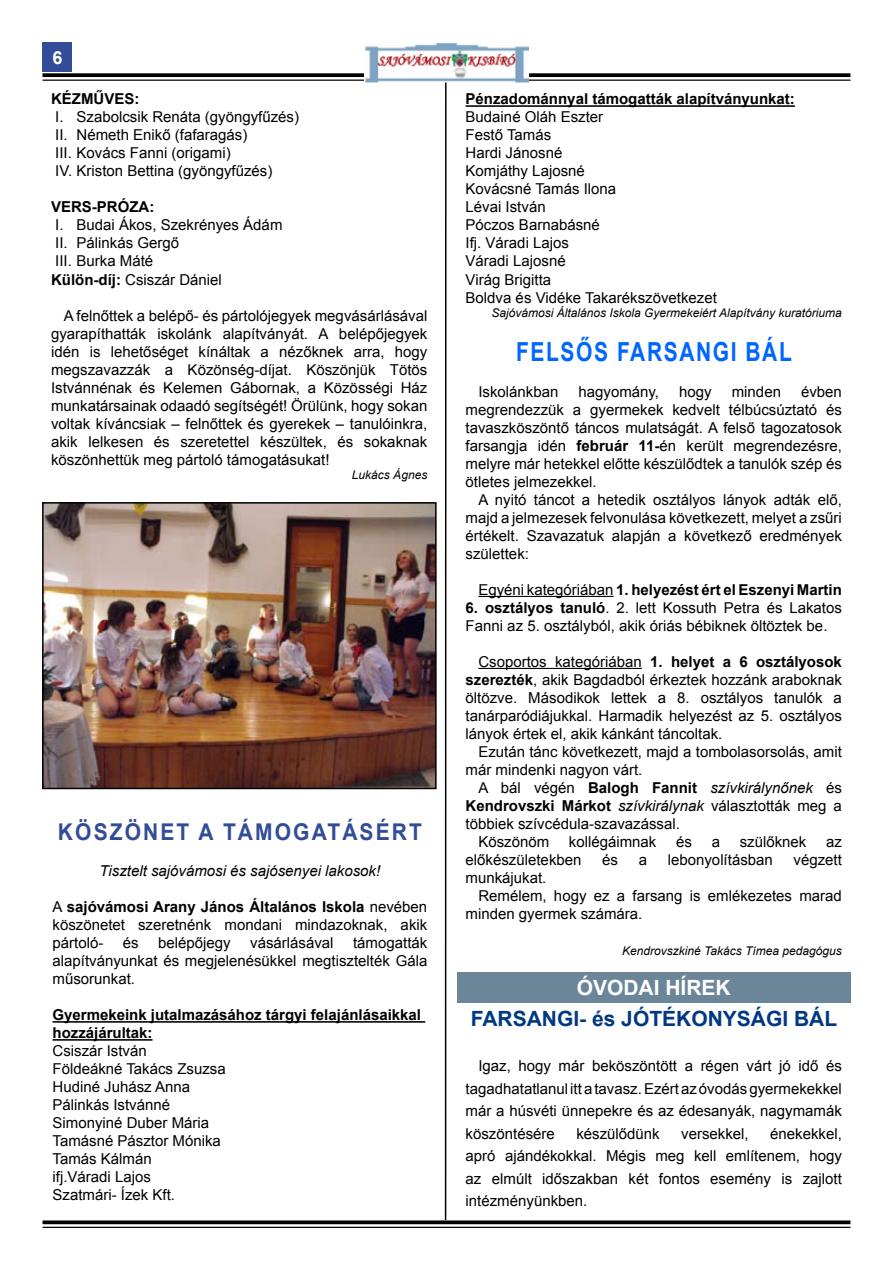
<style>
.page{position:relative;width:893px;height:1263px;background:#fff}
.page>*{position:absolute;margin:0;border:0;box-sizing:border-box;transform-origin:0 0}
.t1{font:700 26.25px "Arial";letter-spacing:.075em;color:#06f;scale:.8 1}
.t2{font:700 23.1px "Arial";letter-spacing:.1em;color:#334c97;scale:.91 1}
.t3{font:700 21px "Arial";color:#003882}
.t4{font:700 21px "Arial";color:#fff}
.t5{font:700 18px "Arial";color:#fff}
.t6{font:15px/18px "Arial";color:#000;text-align:justify}
.t7{font:700 15px/18px "Arial";color:#000}
.t8{font:italic 15px "Arial";color:#000}
.t9{font:italic 12px "Arial";color:#000}
.s1{font-weight:700}
.s2{font-weight:400}
.s3{font-style:normal}
.s4{font-weight:700;font-style:normal}
.s5{font-weight:400;font-style:italic}
</style>
<div class="page">
<div style="left:43px;top:43px;width:29px;height:29px;background:#334c97"></div>
<svg style="left:43px;top:73px;width:807px;height:4px;background:#131313"></svg>
<hr style="left:43px;top:80px;width:807px;height:1px;background:#000">
<img style="left:365px;top:43px;width:163px;height:40px">
<svg style="left:43px;top:1220px;width:807px;height:4px;background:#1d1d1d"></svg>
<hr style="left:43px;top:1227px;width:807px;height:1px;background:#000">
<div style="left:457px;top:972px;width:393px;height:30px;background:#6b8599"></div>
<hr style="left:445px;top:82px;width:2px;height:1138px;background:#000">
<hr style="left:478px;top:596px;width:136px;height:1px;background:#000">
<hr style="left:478px;top:668px;width:164px;height:1px;background:#000">
<img style="left:45px;top:505px;width:389px;height:281px">
<div style="left:42px;top:502px;width:395px;height:287px;border:2px solid #000"></div>
<hr style="left:53px;top:1021px;width:372px;height:2px;background:#000">
<hr style="left:53px;top:1039px;width:100px;height:2px;background:#000">
<hr style="left:466px;top:105px;width:329px;height:2px;background:#000">
<p class="t5" style="left:52px;top:46px;width:12px">6</p>
<p class="t7" style="left:51px;top:91px;width:90px">KÉZMŰVES:</p>
<p class="t6" style="left:55px;top:108px;width:245px;text-align:left">I. Szabolcsik Renáta (gyöngyfűzés)<br>II. Németh Enikő (fafaragás)<br>III. Kovács Fanni (origami)<br>IV. Kriston Bettina (gyöngyfűzés)</p>
<p class="t7" style="left:51px;top:199px;width:105px">VERS-PRÓZA:</p>
<p class="t6" style="left:51px;top:216px;width:233px;text-align:left">I. Budai Ákos, Szekrényes Ádám<br>II. Pálinkás Gergő<br>III. Burka Máté<br><span class="s1">Külön-díj:</span> Csiszár Dániel</p>
<p class="t6" style="left:51px;top:306px;width:378px;text-indent:13px">A felnőttek a belépő- és pártolójegyek megvásárlásával gyarapíthatták iskolánk alapítványát. A belépőjegyek idén is lehetőséget kínáltak a nézőknek arra, hogy megszavazzák a Közönség-díjat. Köszönjük Tötös Istvánnénak és Kelemen Gábornak, a Közösségi Ház munkatársainak odaadó segítségét! Örülünk, hogy sokan voltak kíváncsiak – felnőttek és gyerekek – tanulóinkra, akik lelkesen és szeretettel készültek, és sokaknak köszönhettük meg pártoló támogatásukat!</p>
<p class="t9" style="left:352px;top:467px;width:77px">Lukács Ágnes</p>
<h2 class="t2" style="left:58px;top:817px;width:401px">KÖSZÖNET A TÁMOGATÁSÉRT</h2>
<p class="t8" style="left:100px;top:861px;width:282px">Tisztelt sajóvámosi és sajósenyei lakosok!</p>
<p class="t6" style="left:53px;top:898px;width:376px">A <span class="s1">sajóvámosi Arany János Általános Iskola</span> nevében köszönetet szeretnénk mondani mindazoknak, akik pártoló-</p>
<p class="t6" style="left:53px;top:934px;width:376px;text-indent:301px">támogatták alapítványunkat és megjelenésükkel megtisztelték Gála műsorunkat.</p>
<p class="t7" style="left:53px;top:1006px;width:370px">Gyermekeink jutalmazásához tárgyi felajánlásaikkal hozzájárultak:</p>
<p class="t6" style="left:53px;top:1042px;width:175px;text-align:left">Csiszár István<br>Földeákné Takács Zsuzsa<br>Hudiné Juhász Anna<br>Pálinkás Istvánné<br>Simonyiné Duber Mária<br>Tamásné Pásztor Mónika<br>Tamás Kálmán<br>ifj.Váradi Lajos<br>Szatmári- Ízek Kft.</p>
<p class="t6" style="left:123px;top:934px;width:17px">és</p>
<p class="t6" style="left:158px;top:934px;width:74px">belépőjegy</p>
<p class="t6" style="left:250px;top:934px;width:85px">vásárlásával</p>
<p class="t7" style="left:466px;top:91px;width:331px">Pénzadománnyal támogatták alapítványunkat:</p>
<p class="t6" style="left:466px;top:108px;width:253px;text-align:left">Budainé Oláh Eszter<br>Festő Tamás<br>Hardi Jánosné<br>Komjáthy Lajosné<br>Kovácsné Tamás Ilona<br>Lévai István<br>Póczos Barnabásné<br>Ifj. Váradi Lajos<br>Váradi Lajosné<br>Virág Brigitta<br>Boldva és Vidéke Takarékszövetkezet</p>
<p class="t9" style="left:492px;top:305px;width:352px">Sajóvámosi Általános Iskola Gyermekeiért Alapítvány kuratóriuma</p>
<h1 class="t1" style="left:516px;top:334px;width:346px">FELSŐS FARSANGI BÁL</h1>
<p class="t6" style="left:478px;top:383px;width:82px">Iskolánkban</p>
<p class="t6" style="left:578px;top:383px;width:82px">hagyomány,</p>
<p class="t6" style="left:679px;top:383px;width:34px">hogy</p>
<p class="t6" style="left:732px;top:383px;width:51px">minden</p>
<p class="t6" style="left:466px;top:383px;width:378px;text-indent:335px">évben megrendezzük a gyermekek kedvelt télbúcsúztató és tavaszköszöntő táncos mulatságát. A felső tagozatosok farsangja idén <span class="s1">február 11-</span>én került megrendezésre, melyre már hetekkel előtte készülődtek a tanulók szép és ötletes jelmezekkel.</p>
<p class="t6" style="left:466px;top:491px;width:378px;text-indent:13px">A nyitó táncot a hetedik osztályos lányok adták elő, majd a jelmezesek felvonulása következett, melyet a zsűri értékelt. Szavazatuk alapján a következő eredmények születtek:</p>
<p class="t7" style="left:478px;top:581px;width:365px"><span class="s2">Egyéni kategóriában</span> 1. helyezést ért el Eszenyi Martin</p>
<p class="t6" style="left:466px;top:599px;width:378px"><span class="s1">6. osztályos tanuló</span>. 2. lett Kossuth Petra és Lakatos<br>Fanni az 5. osztályból, akik óriás bébiknek öltöztek be.</p>
<p class="t6" style="left:466px;top:653px;width:378px;text-indent:13px">Csoportos kategóriában <span class="s1">1. helyet a 6 osztályosok szerezték</span>, akik Bagdadból érkeztek hozzánk araboknak öltözve. Másodikok lettek a 8. osztályos tanulók a tanárparódiájukkal. Harmadik helyezést az 5. osztályos lányok értek el, akik kánkánt táncoltak.</p>
<p class="t6" style="left:466px;top:743px;width:378px;text-indent:13px">Ezután tánc következett, majd a tombolasorsolás, amit már mindenki nagyon várt.</p>
<p class="t8" style="left:478px;top:778px;width:365px"><span class="s3">A bál végén</span> <span class="s4">Balogh Fannit</span> szívkirálynőnek <span class="s3">és</span></p>
<p class="t7" style="left:466px;top:797px;width:378px">Kendrovszki Márkot <span class="s5">szívkirálynak</span> <span class="s2">választották meg a</span></p>
<p class="t6" style="left:466px;top:815px;width:216px">többiek szívcédula-szavazással.</p>
<p class="t6" style="left:478px;top:833px;width:72px">Köszönöm</p>
<p class="t6" style="left:569px;top:833px;width:89px">kollégáimnak</p>
<p class="t6" style="left:676px;top:833px;width:17px">és</p>
<p class="t6" style="left:712px;top:833px;width:10px">a</p>
<p class="t6" style="left:740px;top:833px;width:68px">szülőknek</p>
<p class="t6" style="left:826px;top:833px;width:17px">az</p>
<p class="t6" style="left:466px;top:851px;width:117px">előkészületekben</p>
<p class="t6" style="left:602px;top:851px;width:17px">és</p>
<p class="t6" style="left:639px;top:851px;width:10px">a</p>
<p class="t6" style="left:668px;top:851px;width:107px">lebonyolításban</p>
<p class="t6" style="left:794px;top:851px;width:50px">végzett</p>
<p class="t6" style="left:466px;top:869px;width:82px">munkájukat.</p>
<p class="t6" style="left:478px;top:887px;width:365px">Remélem, hogy ez a farsang is emlékezetes marad</p>
<p class="t6" style="left:466px;top:905px;width:178px">minden gyermek számára.</p>
<p class="t9" style="left:622px;top:943px;width:221px">Kendrovszkiné Takács Tímea pedagógus</p>
<h3 class="t4" style="left:577px;top:973px;width:156px">ÓVODAI HÍREK</h3>
<h3 class="t3" style="left:471px;top:1005px;width:368px">FARSANGI- és JÓTÉKONYSÁGI BÁL</h3>
<p class="t6" style="left:466px;top:1055px;width:378px;line-height:22.5px;text-indent:13px">Igaz, hogy már beköszöntött a régen várt jó idő és tagadhatatlanul itt a tavasz. Ezért az óvodás gyermekekkel már a húsvéti ünnepekre és az édesanyák, nagymamák köszöntésére</p>
<p class="t6" style="left:466px;top:1122px;width:378px;line-height:22.5px;text-indent:305px">énekekkel, apró ajándékokkal. Mégis meg kell említenem, hogy az elmúlt időszakban két fontos esemény is zajlott intézményünkben.</p>
<p class="t6" style="left:576px;top:1125px;width:85px">készülődünk</p>
<p class="t6" style="left:681px;top:1125px;width:69px">versekkel,</p>
</div>
